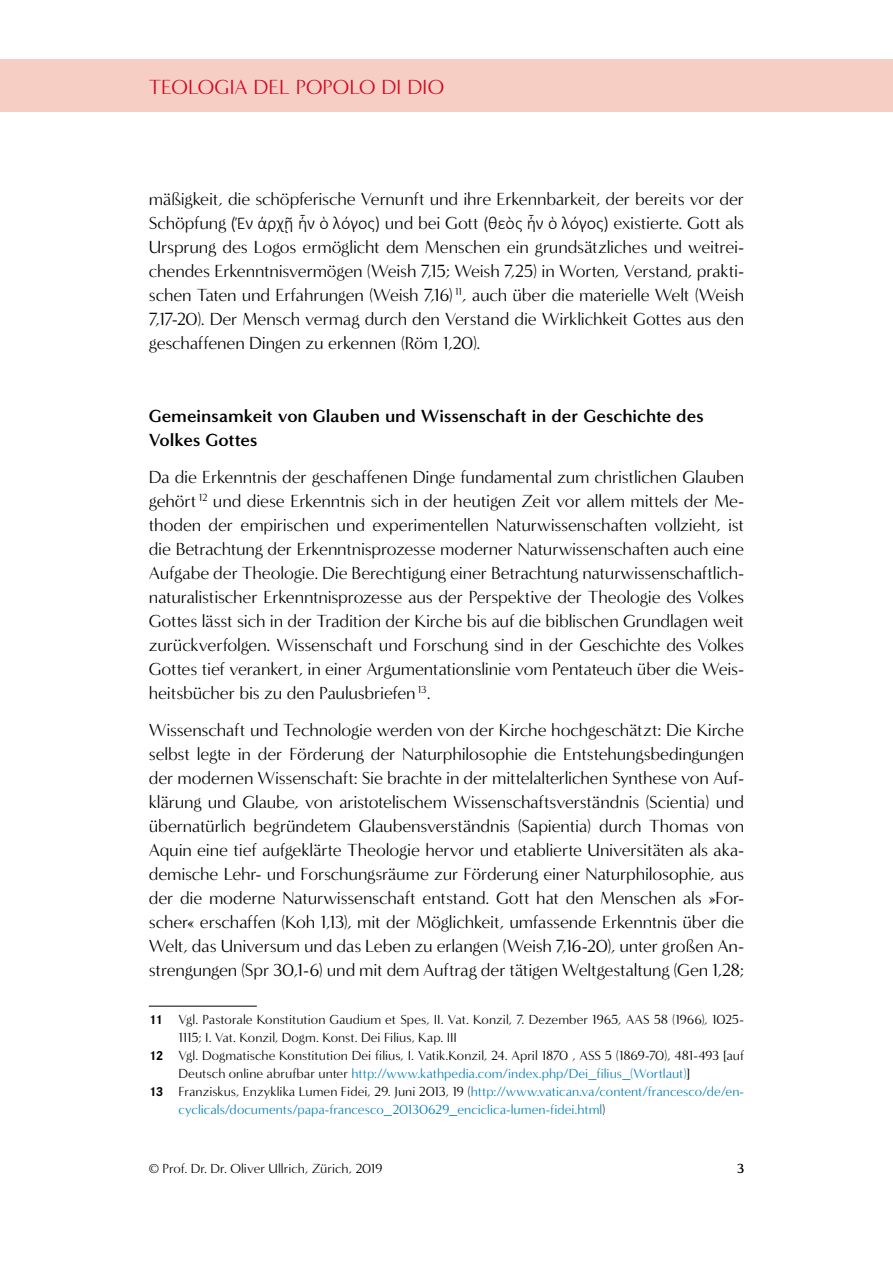
<style>
.page{position:relative;width:893px;height:1263px;background:#fff}
.page>*{position:absolute;margin:0;border:0;box-sizing:border-box;transform-origin:0 0}
.t1{font:21px "Minerva Modern";letter-spacing:.005em;color:#d20824}
.t2{font:18px/24px "Minerva Modern";letter-spacing:-.01em;color:#000;text-align:justify}
.t3{font:700 18px/24px "Minerva Modern";letter-spacing:-.005em;color:#000}
.t4{font:13.5px "Minerva Modern";color:#000}
.t5{font:13.5px "Minerva Modern";letter-spacing:.005em;color:#007db9}
.s1{font-family:"Calibri";font-weight:300}
.s2{font-family:"Corporate S Pro";font-weight:700}
.s3{color:#000}
.s4{color:#007db9}
</style>
<div class="page">
<div style="left:0;top:60px;width:893px;height:52px;background:#f6cec3"></div>
<hr style="left:149px;top:1006px;width:108px;height:1px;background:#000">
<p class="t1" style="left:149px;top:74px;width:297px">TEOLOGIA DEL POPOLO DI DIO</p>
<p class="t2" style="left:149px;top:187px;width:597px">mäßigkeit, die schöpferische Vernunft und ihre Erkennbarkeit, der bereits vor der Schöpfung <span class="s1">(Ἐν ἀρχῇ ἦν ὁ λόγος)</span> und bei Gott <span class="s1">(θεὸς ἦν ὁ λόγος)</span> existierte. Gott als Ursprung des Logos ermöglicht dem Menschen ein grundsätzliches und weitrei&shy;chendes Erkenntnisvermögen (Weish 7,15; Weish 7,25) in Worten, Verstand, prakti&shy;schen Taten und Erfahrungen (Weish 7,16) <sup>11</sup>, auch über die materielle Welt (Weish 7,17-20). Der Mensch vermag durch den Verstand die Wirklichkeit Gottes aus den geschaffenen Dingen zu erkennen (Röm 1,20).</p>
<p class="t3" style="left:149px;top:404px;width:556px">Gemeinsamkeit von Glauben und Wissenschaft in der Geschichte des<br>Volkes Gottes</p>
<p class="t2" style="left:149px;top:465px;width:597px">Da die Erkenntnis der geschaffenen Dinge fundamental zum christlichen Glauben gehört <sup>12</sup> und diese Erkenntnis sich in der heutigen Zeit vor allem mittels der Me&shy;thoden der empirischen und experimentellen Naturwissenschaften vollzieht, ist die Betrachtung der Erkenntnisprozesse moderner Naturwissenschaften auch eine Aufgabe der Theologie. Die Berechtigung einer Betrachtung naturwissenschaftlich&shy;naturalistischer Erkenntnisprozesse aus der Perspektive der Theologie des Volkes Gottes lässt sich in der Tradition der Kirche bis auf die biblischen Grundlagen weit zurückverfolgen. Wissenschaft und Forschung sind in der Geschichte des Volkes Gottes tief verankert, in einer Argumentationslinie vom Pentateuch über die Weis&shy;heitsbücher bis zu den Paulusbriefen <sup>13</sup>.</p>
<p class="t2" style="left:149px;top:718px;width:597px">Wissenschaft und Technologie werden von der Kirche hochgeschätzt: Die Kirche selbst legte in der Förderung der Naturphilosophie die Entstehungsbedingungen der modernen Wissenschaft: Sie brachte in der mittelalterlichen Synthese von Auf&shy;klärung und Glaube, von aristotelischem Wissenschaftsverständnis (Scientia) und übernatürlich begründetem Glaubensverständnis (Sapientia) durch Thomas von Aquin eine tief aufgeklärte Theologie hervor und etablierte Universitäten als aka&shy;demische Lehr- und Forschungsräume zur Förderung einer Naturphilosophie, aus der die moderne Naturwissenschaft entstand. Gott hat den Menschen als »For&shy;scher« erschaffen (Koh 1,13), mit der Möglichkeit, umfassende Erkenntnis über die Welt, das Universum und das Leben zu erlangen (Weish 7,16-20), unter großen An&shy;strengungen (Spr 30,1-6) und mit dem Auftrag der tätigen Weltgestaltung (Gen 1,28;</p>
<p class="t4" style="left:149px;top:1012px;width:597px"><span class="s2">11</span> Vgl. Pastorale Konstitution Gaudium et Spes, II. Vat. Konzil, 7. Dezember 1965, AAS 58 (1966), 1025-</p>
<p class="t4" style="left:179px;top:1030px;width:280px">1115; I. Vat. Konzil, Dogm. Konst. Dei Filius, Kap. III</p>
<p class="t4" style="left:149px;top:1048px;width:597px"><span class="s2">12</span> Vgl. Dogmatische Konstitution Dei filius, I. Vatik.Konzil, 24. April 1870 , ASS 5 (1869-70), 481-493 [auf</p>
<p class="t5" style="left:179px;top:1066px;width:513px"><span class="s3">Deutsch online abrufbar unter</span> http://www.kathpedia.com/index.php/Dei_filius_(Wortlaut)<span class="s3">]</span></p>
<p class="t4" style="left:149px;top:1084px;width:597px"><span class="s2">13</span> Franziskus, Enzyklika Lumen Fidei, 29. Juni 2013, 19 (<span class="s4">http://www.vatican.va/content/francesco/de/en-</span></p>
<p class="t5" style="left:179px;top:1102px;width:428px">cyclicals/documents/papa-francesco_20130629_enciclica-lumen-fidei.html<span class="s3">)</span></p>
<p class="t4" style="left:149px;top:1161px;width:235px">© Prof. Dr. Dr. Oliver Ullrich, Zürich, 2019</p>
<p class="t4" style="left:737px;top:1161px;width:8px">3</p>
</div>
